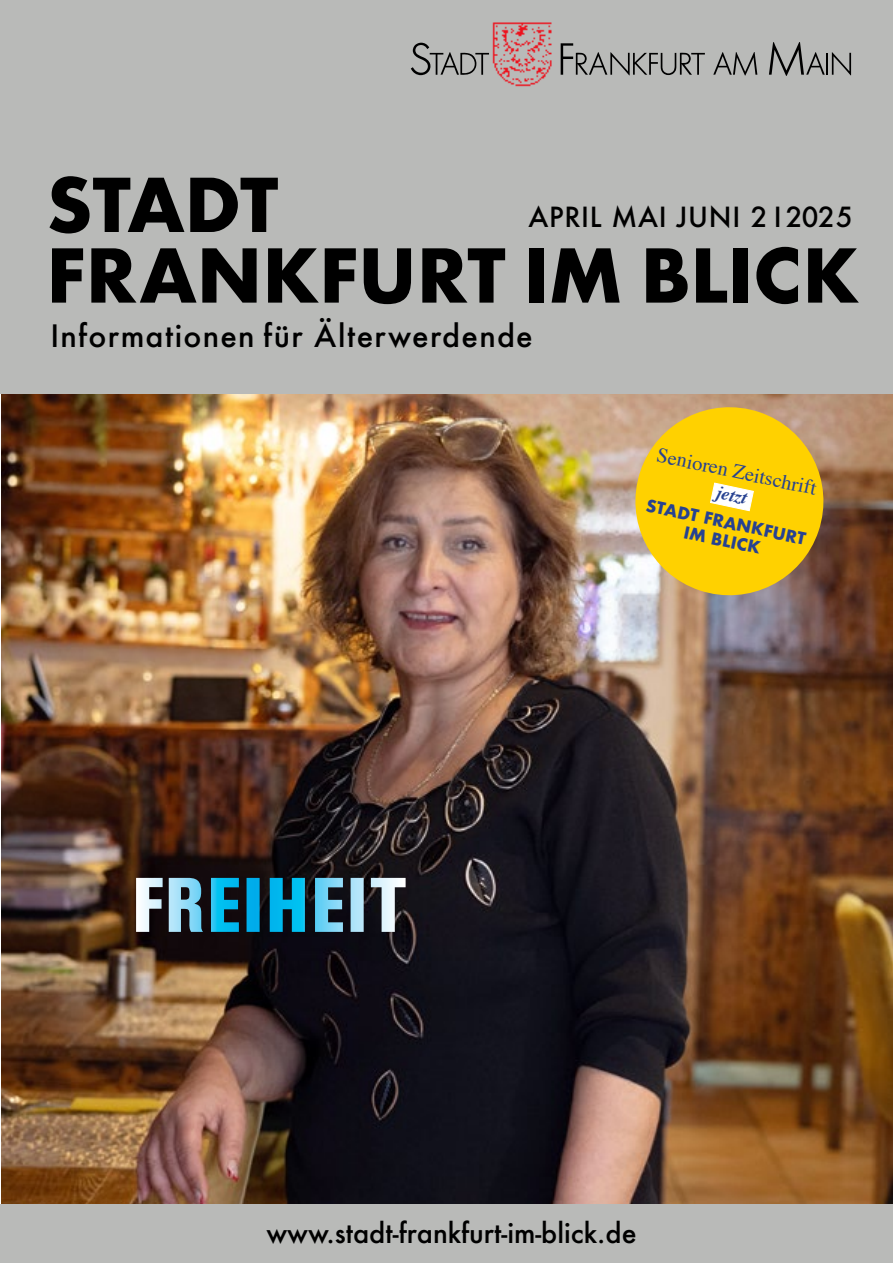
<style>
.page{position:relative;width:893px;height:1263px;background:#fff}
.page>*{position:absolute;margin:0;border:0;box-sizing:border-box;transform-origin:0 0}
.t1{font:700 72px "Futura";letter-spacing:-.005em;color:#000}
.Fließtext{font:500 30px "Futura";letter-spacing:.04em;color:#000}
.Fließtext-2{font:500 27px "Futura";color:#000}
.Fließtext-3{font:500 27px "Futura";letter-spacing:.025em;color:#000}
.t2{font:20.4px "Times";color:#274291}
.t3{font:italic 700 18.3px "Times";color:#274291}
.t4{font:700 16.35px "Futura";color:#274291}
</style>
<div class="page">
<img style="left:1px;top:394px;width:892px;height:810px">
<div style="left:0;top:0;width:893px;height:394px;background:#b9bab8"></div>
<svg style="left:411px;top:43px;width:78px;height:32px"></svg>
<svg style="left:561px;top:43px;width:144px;height:32px"></svg>
<svg style="left:713px;top:52px;width:44px;height:24px"></svg>
<svg style="left:769px;top:42px;width:56px;height:34px"></svg>
<hr style="left:826px;top:53px;width:2px;height:22px;background:#000">
<svg style="left:832px;top:52px;width:19px;height:23px"></svg>
<img style="left:492px;top:22px;width:60px;height:65px">
<div style="left:0;top:1204px;width:893px;height:59px;background:#b9bab8"></div>
<svg style="left:624px;top:396px;width:211px;height:211px;background:#e1bb37"></svg>
<svg style="left:136px;top:878px;width:270px;height:54px;background:#478297"></svg>
<p class="t1" style="left:46px;top:153px;width:234px">STADT</p>
<p class="Fließtext-3" style="left:528px;top:198px;width:326px">APRIL MAI JUNI 2 I2025</p>
<p class="t1" style="left:46px;top:223px;width:815px">FRANKFURT IM BLICK</p>
<p class="Fließtext" style="left:50px;top:315px;width:484px">Informationen für Älterwerdende</p>
<p class="t2" style="left:661px;top:436px;width:164px;rotate:12deg">Senioren Zeitschrift</p>
<p class="t3" style="left:720px;top:475px;width:32px;rotate:12deg">jetzt</p>
<p class="t4" style="left:649px;top:493px;width:164px;rotate:12deg">STADT FRANKFURT</p>
<p class="t4" style="left:686px;top:520px;width:80px;rotate:12deg">IM BLICK</p>
<p class="Fließtext-2" style="left:266px;top:1214px;width:372px">www.stadt-frankfurt-im-blick.de</p>
</div>
